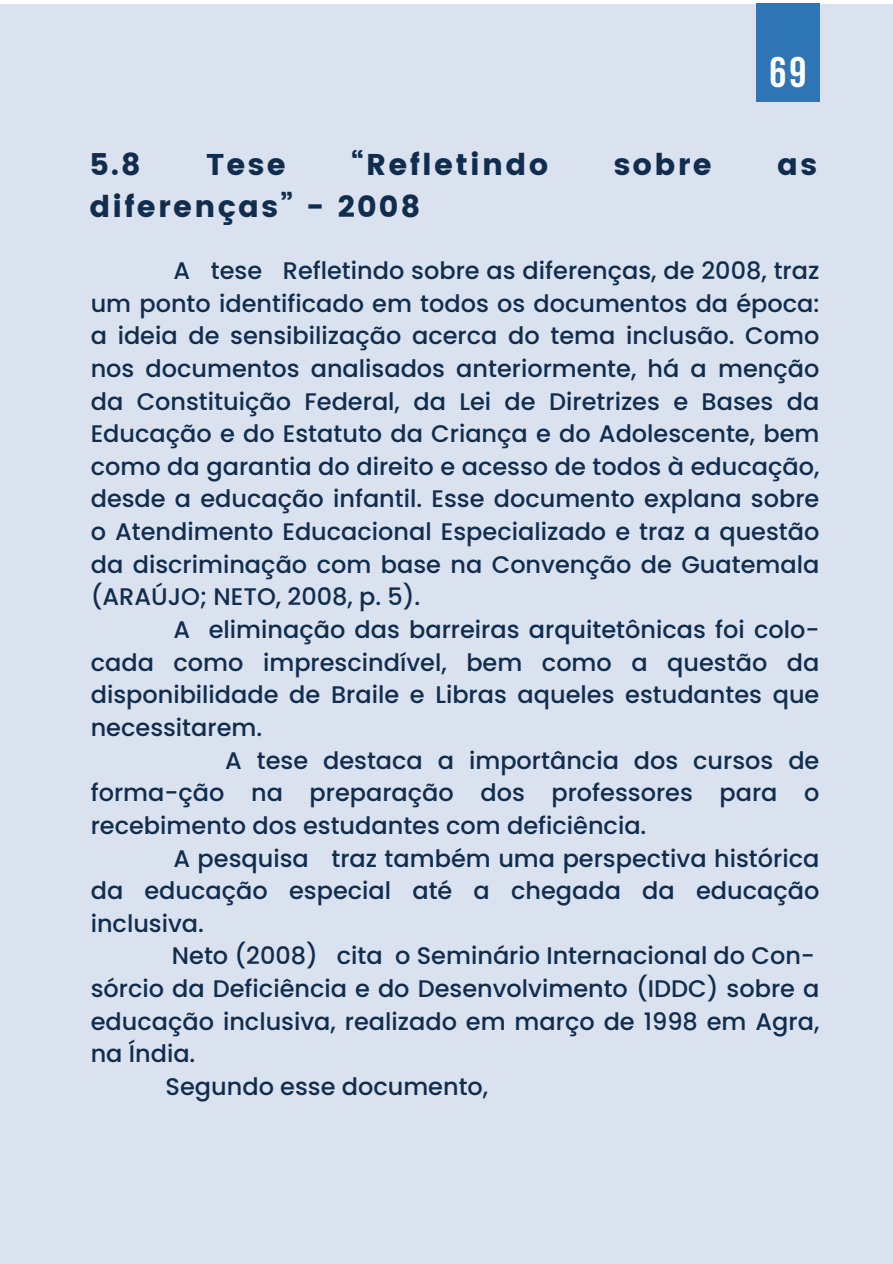
<style>
.page{position:relative;width:893px;height:1264px;background:#fff}
.page>*{position:absolute;margin:0;border:0;box-sizing:border-box;transform-origin:0 0}
.t1{font:700 42.6px "Bebas Neue";color:#fff}
.t2{font:30px "Poppins";letter-spacing:.075em;color:#112d4e}
.t3{font:500 24px/32.7px "Poppins";color:#112d4e;text-align:justify}
</style>
<div class="page">
<div style="left:0;top:4px;width:892px;height:1259px;background:#dbe2ef"></div>
<div style="left:756px;top:4px;width:63px;height:98px;background:#2e75b6"></div>
<p class="t1" style="left:769px;top:55px;width:38px">69</p>
<p class="t2" style="left:89px;top:147px;width:53px">5.8</p>
<p class="t2" style="left:206px;top:147px;width:81px">Tese</p>
<p class="t2" style="left:351px;top:147px;width:198px">“Refletindo</p>
<p class="t2" style="left:613px;top:147px;width:100px">sobre</p>
<p class="t2" style="left:777px;top:147px;width:41px">as</p>
<p class="t2" style="left:89px;top:189px;width:332px">diferenças” - 2008</p>
<h1 class="t3" style="left:91px;top:254px;width:730px;text-indent:83px">A tese Refletindo sobre as diferenças, de 2008, traz um ponto identificado em todos os documentos da época: a ideia de sensibilização acerca do tema inclusão. Como nos documentos analisados anteriormente, há a menção da Constituição Federal, da Lei de Diretrizes e Bases da Educação e do Estatuto da Criança e do Adolescente, bem como da garantia do direito e acesso de todos à educação, desde a educação infantil. Esse documento explana sobre o Atendimento Educacional Especializado e traz a questão da discriminação com base na Convenção de Guatemala (ARAÚJO; NETO, 2008, p. 5).</h1>
<p class="t3" style="left:91px;top:613px;width:730px;text-indent:83px">A eliminação das barreiras arquitetônicas foi colo&shy;cada como imprescindível, bem como a questão da disponibilidade de Braile e Libras aqueles estudantes que necessitarem.</p>
<p class="t3" style="left:91px;top:743px;width:730px;text-indent:134px">A tese destaca a importância dos cursos de forma-ção na preparação dos professores para o recebimento dos estudantes com deficiência.</p>
<p class="t3" style="left:91px;top:841px;width:730px;text-indent:83px">A pesquisa traz também uma perspectiva histórica da educação especial até a chegada da educação inclusiva.</p>
<p class="t3" style="left:172px;top:939px;width:644px">Neto (2008) cita o Seminário Internacional do Con-</p>
<p class="t3" style="left:91px;top:972px;width:730px">sórcio da Deficiência e do Desenvolvimento (IDDC) sobre a educação inclusiva, realizado em março de 1998 em Agra, na Índia.</p>
<p class="t3" style="left:166px;top:1070px;width:324px">Segundo esse documento,</p>
</div>
